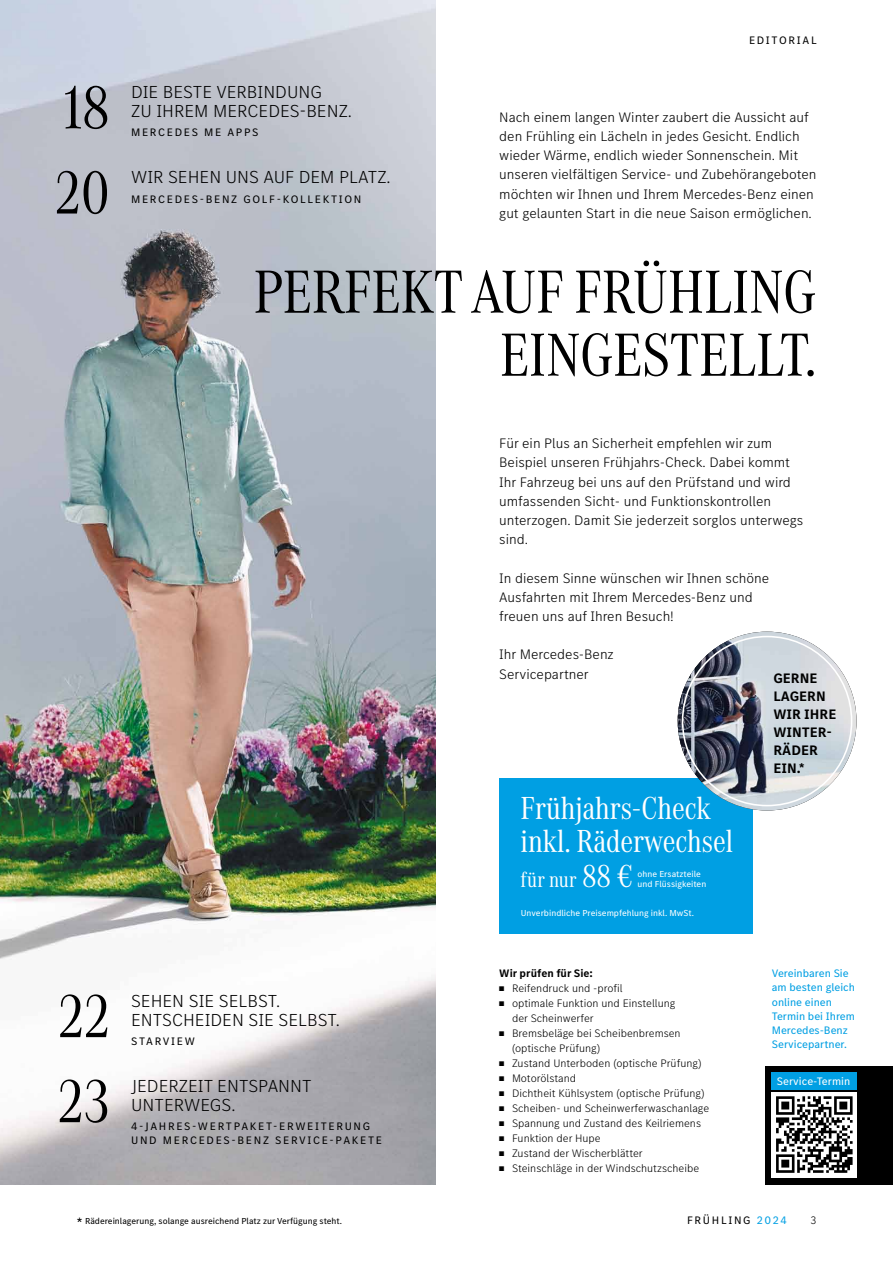
<style>
.page{position:relative;width:893px;height:1263px;background:#fff}
.page>*{position:absolute;margin:0;border:0;box-sizing:border-box;transform-origin:0 0}
.t1{font:63px/85.1px "MB Corpo A Title Cond";color:#000}
.t2{font:33px/33px "MB Corpo A Title Cond";color:#fff}
.t3{font:22.5px "MB Corpo A Title Cond";color:#fff}
.t4{font:300 18px/18.9px "MB Corpo S Text";color:#000}
.t5{font:300 14.25px/19.2px "MB Corpo S Text";color:#000}
.t6{font:700 14.25px/18px "MB Corpo S Text";color:#000}
.t7{font:300 11.25px/15px "MB Corpo S Text";color:#000}
.t8{font:11.25px/14.2px "MB Corpo S Text";letter-spacing:.15em;color:#000}
.t9{font:11.25px/14.2px "MB Corpo S Text";color:#009fe3}
.t10{font:700 11.25px "MB Corpo S Text";color:#000}
.t11{font:11.25px "MB Corpo S Text";color:#fff}
.t12{font:9px/10.5px "MB Corpo S Text";color:#fff}
.t13{font:9px "MB Corpo S Text";color:#000}
.s1{font-size:15px}
.s2{font-size:33px}
.s3{color:#009fe3}
</style>
<div class="page">
<img style="left:0;top:0;width:436px;height:1184px">
<div style="left:499px;top:778px;width:254px;height:156px;background:#009fe3"></div>
<div style="left:765px;top:1066px;width:128px;height:118px;background:#000"></div>
<div style="left:772px;top:1073px;width:85px;height:17px;background:#009fe3"></div>
<div style="left:772px;top:1092px;width:85px;height:85px;background:#fff"></div>
<img style="left:678px;top:632px;width:178px;height:178px;border-radius:89px">
<svg style="left:776px;top:1096px;width:77px;height:77px"></svg>
<h1 class="t1" style="left:55px;top:61px;width:56px">18<br>20</h1>
<p class="t4" style="left:131px;top:82px;width:222px">Die beste Verbindung<br>zu Ihrem M ercedes-Benz.</p>
<p class="t8" style="left:131px;top:125px;width:105px">Mercedes Me App</p>
<p class="t8" style="left:252px;top:125px;width:8px">s</p>
<p class="t4" style="left:131px;top:167px;width:261px">Wir sehen uns auf dem Platz.</p>
<p class="t8" style="left:131px;top:191px;width:230px">m ercedes-benz Golf -Koll eKtion</p>
<p class="t8" style="left:749px;top:33px;width:67px">Edi torial</p>
<p class="t5" style="left:499px;top:107px;width:319px">Nach einem langen Winter zaubert die Aussicht auf den Frühling ein Lächeln in jedes Gesicht. Endlich wieder Wärme, endlich wieder Sonnenschein. M it unseren vielfältigen Service- und Zubehörangeboten möchten wir Ihnen und Ihrem Mercedes-Benz einen gut gelaunten Start in die neue Saison ermöglichen.</p>
<h1 class="t1" style="left:254px;top:256px;width:564px;line-height:63px;text-align:right">Perfekt auf Frühling eingestellt.</h1>
<p class="t5" style="left:499px;top:433px;width:306px">Für ein Plus an Sicherheit empfehlen wir zum Beispiel unseren Frühjahrs-Check. Dabei kommt Ihr Fahrzeug bei uns auf den Prüfstand und wird umfassenden Sicht- und Funktionskontrollen unterzogen. Damit Sie jederzeit sorglos unterwegs sind.</p>
<p class="t5" style="left:499px;top:568px;width:272px">In diesem Sinne wünschen wir Ihnen schöne<br>Ausfahrten mit Ihrem Mercedes-Benz und freuen uns auf Ihren Besuch!</p>
<p class="t5" style="left:499px;top:644px;width:116px">Ihr Mercedes-Benz<br>Servicepartner</p>
<p class="t6" style="left:773px;top:669px;width:64px">GERNE<br>LAGERN<br>WIR IHRE<br>WINTER-<br>RÄDER<br>EIN.*</p>
<h1 class="t1" style="left:58px;top:969px;width:54px">22<br>23</h1>
<p class="t4" style="left:131px;top:990px;width:12px">SEHEN</p>
<p class="t4" style="left:189px;top:990px;width:93px">SIE SELBST.</p>
<p class="t4" style="left:131px;top:1009px;width:12px">ENTSCHE</p>
<p class="t4" style="left:205px;top:1009px;width:17px">IDEN</p>
<p class="t4" style="left:249px;top:1009px;width:93px">SIE SELBST.</p>
<p class="t8" style="left:131px;top:1034px;width:9px">STA</p>
<p class="t8" style="left:155px;top:1034px;width:42px">RVIEW</p>
<p class="t4" style="left:131px;top:1076px;width:11px">JEDERZE</p>
<p class="t4" style="left:198px;top:1076px;width:31px">IT ENTSPANNT</p>
<p class="t4" style="left:131px;top:1094px;width:12px">UNTER</p>
<p class="t4" style="left:184px;top:1094px;width:53px">WEGS.</p>
<p class="t8" style="left:131px;top:1119px;width:158px">4-Jahr es-Wertpaket-Erw</p>
<p class="t8" style="left:131px;top:1119px;width:252px;text-indent:176px">ei terung<br>un d Mercedes-B enz service-Pakete</p>
<p class="t13" style="left:77px;top:1215px;width:267px"><span class="s1">*</span> Rädereinlagerung, solange ausreichend Platz zur Verfügung steht.</p>
<h2 class="t2" style="left:521px;top:789px;width:214px">Frühjahrs-Check inkl. Räderwechsel</h2>
<h3 class="t3" style="left:521px;top:865px;width:113px">für nur <span class="s2">88 €</span></h3>
<p class="t12" style="left:638px;top:868px;width:70px">ohne Ersatzteile und Flüssigkeiten</p>
<p class="t12" style="left:521px;top:908px;width:175px">Unverbindliche Preisempfehlung inkl. MwSt.</p>
<p class="t10" style="left:499px;top:966px;width:95px">WIR PRÜFEN FÜR SIE:</p>
<p class="t7" style="left:499px;top:980px;width:125px">■ Reifendruck und -profil</p>
<p class="t7" style="left:512px;top:995px;width:165px;text-indent:-13px">■ optimale Funktion und Einstellung der Scheinwerfer</p>
<p class="t7" style="left:512px;top:1025px;width:170px;text-indent:-13px">■ Bremsbeläge bei Scheibenbremsen (optische Prüfung)</p>
<p class="t7" style="left:499px;top:1055px;width:204px">■ Zustand U nterboden (optische Prüfung)</p>
<p class="t7" style="left:499px;top:1070px;width:78px">■ M otorölstand</p>
<p class="t7" style="left:499px;top:1085px;width:207px">■ Dichtheit Kühlsystem (optische Prüfung)</p>
<p class="t7" style="left:499px;top:1100px;width:211px">■ Scheiben- und Scheinwerferwaschanlage</p>
<p class="t7" style="left:499px;top:1115px;width:203px">■ Spannung und Zustand des Keilriemens</p>
<p class="t7" style="left:499px;top:1130px;width:103px">■ Funktion der H upe</p>
<p class="t7" style="left:499px;top:1145px;width:145px">■ Zustand der Wischerblätter</p>
<p class="t7" style="left:499px;top:1160px;width:201px">■ Steinschläge in der Windschutzscheibe</p>
<p class="t9" style="left:772px;top:966px;width:85px">Vereinbaren Sie am besten gleich online einen<br>Termin bei Ihrem<br>Mercedes-Benz<br>Servicepartner.</p>
<p class="t11" style="left:777px;top:1074px;width:75px">Service-Termin</p>
<p class="t8" style="left:687px;top:1212px;width:102px">FRÜHLING <span class="s3">2024</span></p>
<p class="t7" style="left:810px;top:1212px;width:7px">3</p>
</div>
